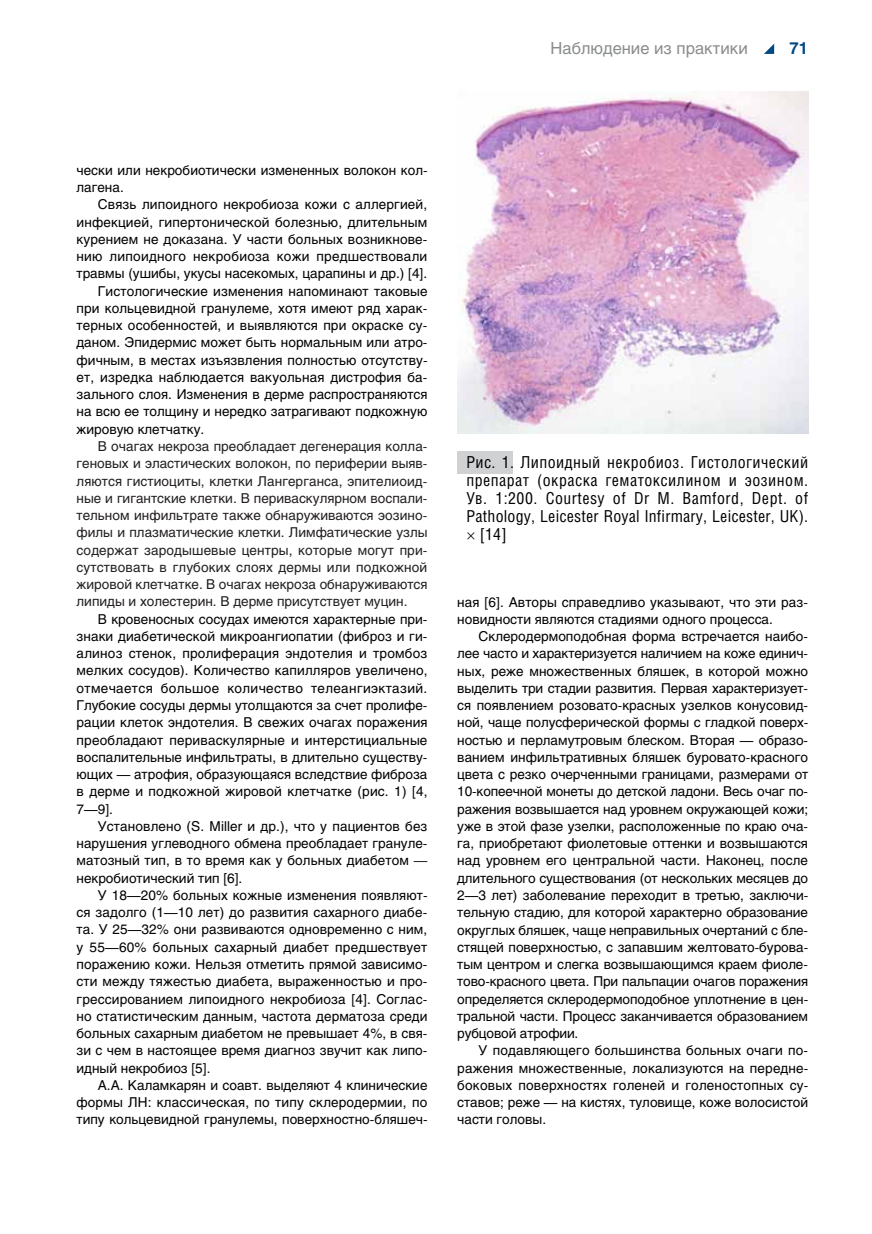
<style>
.page{position:relative;width:872px;height:1234px;background:#fff}
.page>*{position:absolute;margin:0;border:0;box-sizing:border-box;transform-origin:0 0}
.t1{font:16.5px "Helios Cond C";letter-spacing:.025em;color:#000}
.t2{font:16.5px "Helios C";color:#8a8c8e}
.t3{font:700 16.5px "Helios C";color:#004983}
.t4{font:13.5px/17.2px "Helios C";letter-spacing:.005em;color:#000;text-align:justify}
.t5{font:13.5px/17.2px "Helios C";color:#231f20;text-align:justify}
.s1{color:#231f20}
</style>
<div class="page">
<svg style="left:764px;top:44px;width:10px;height:10px"></svg>
<img style="left:457px;top:91px;width:351px;height:342px">
<div style="left:457px;top:451px;width:55px;height:22px;background:#cfd1d2"></div>
<p class="t2" style="left:550px;top:38px;width:199px">Наблюдение из практики</p>
<p class="t3" style="left:789px;top:38px;width:20px">71</p>
<p class="t4" style="left:77px;top:161px;width:352px">чески или некробиотически измененных волокон кол&shy;лагена.</p>
<p class="t4" style="left:98px;top:196px;width:331px">Связь липоидного некробиоза кожи с аллергией,</p>
<p class="t4" style="left:77px;top:213px;width:352px">инфекцией, гипертонической болезнью, длительным</p>
<p class="t4" style="left:77px;top:230px;width:352px">курением не доказана. У части больных возникнове-</p>
<p class="t4" style="left:77px;top:247px;width:352px">нию липоидного некробиоза кожи предшествовали</p>
<p class="t4" style="left:77px;top:265px;width:352px">травмы (ушибы, укусы насекомых, царапины и др.) [4].</p>
<p class="t4" style="left:98px;top:282px;width:331px">Гистологические изменения напоминают таковые</p>
<p class="t4" style="left:77px;top:299px;width:352px">при кольцевидной гранулеме, хотя имеют ряд харак-</p>
<p class="t4" style="left:77px;top:316px;width:352px">терных особенностей, и выявляются при окраске су-</p>
<p class="t4" style="left:77px;top:334px;width:352px">даном. Эпидермис может быть нормальным или атро-</p>
<p class="t4" style="left:77px;top:351px;width:352px">фичным, в местах изъязвления полностью отсутству-</p>
<p class="t4" style="left:77px;top:368px;width:352px">ет, изредка наблюдается вакуольная дистрофия ба-</p>
<p class="t4" style="left:77px;top:385px;width:352px">зального слоя. Изменения в дерме распространяются</p>
<p class="t4" style="left:77px;top:403px;width:352px">на всю ее толщину и нередко затрагивают подкожную</p>
<p class="t4" style="left:77px;top:420px;width:129px">жировую клетчатку.</p>
<p class="t5" style="left:77px;top:437px;width:352px;text-indent:21px">В очагах некроза преобладает дегенерация колла&shy;геновых и эластических волокон, по периферии выяв&shy;ляются гистиоциты, клетки Лангерганса, эпителиоид&shy;ные и гигантские клетки. В периваскулярном воспали&shy;тельном инфильтрате также обнаруживаются эозино&shy;филы и плазматические клетки. Лимфатические узлы содержат зародышевые центры, которые могут при&shy;сутствовать в глубоких слоях дермы или подкожной жировой клетчатке. В очагах некроза обнаруживаются липиды и холестерин. В дерме присутствует муцин.</p>
<p class="t4" style="left:77px;top:610px;width:352px;text-indent:21px">В кровеносных сосудах имеются характерные при&shy;знаки диабетической микроангиопатии (фиброз и ги&shy;алиноз стенок, пролиферация эндотелия и тромбоз мелких сосудов). Количество капилляров увеличено, отмечается большое количество телеангиэктазий.<br>Глубокие сосуды дермы утолщаются за счет пролифе&shy;рации клеток эндотелия. В свежих очагах поражения преобладают периваскулярные и интерстициальные воспалительные инфильтраты, в длительно существу&shy;ющих — атрофия, образующаяся вследствие фиброза в дерме и подкожной жировой клетчатке (рис. 1) [4, 7—9].</p>
<p class="t4" style="left:77px;top:817px;width:352px;text-indent:21px">Установлено (S. Miller и др.), что у пациентов без нарушения углеводного обмена преобладает грануле&shy;матозный тип, в то время как у больных диабетом <span class="s1">— </span>некробиотический тип [6].</p>
<p class="t4" style="left:77px;top:886px;width:352px;text-indent:21px">У 18—20% больных кожные изменения появляют&shy;ся задолго (1—10 лет) до развития сахарного диабе&shy;та. У 25—32% они развиваются одновременно с ним, у 55—60% больных сахарный диабет предшествует поражению кожи. Нельзя отметить прямой зависимо&shy;сти между тяжестью диабета, выраженностью и про&shy;грессированием липоидного некробиоза [4]. Соглас&shy;но статистическим данным, частота дерматоза среди больных сахарным диабетом не превышает 4%, в свя&shy;зи с чем в настоящее время диагноз звучит как липо&shy;идный некробиоз [5].</p>
<p class="t4" style="left:77px;top:1076px;width:352px;text-indent:21px">А.А. Каламкарян и соавт. выделяют 4 клинические формы ЛН: классическая, по типу склеродермии, по типу кольцевидной гранулемы, поверхностно-бляшеч-</p>
<p class="t1" style="left:466px;top:452px;width:343px">Рис. 1. Липоидный некробиоз. Гистологический</p>
<p class="t1" style="left:466px;top:470px;width:343px">препарат (окраска гематоксилином и эозином.</p>
<p class="t1" style="left:466px;top:488px;width:343px">Ув. 1:200. Courtesy of Dr M. Bamford, Dept. of</p>
<p class="t1" style="left:466px;top:506px;width:343px">Pathology, Leicester Royal Infirmary, Leicester, UK).</p>
<p class="t1" style="left:480px;top:524px;width:28px">[14]</p>
<p class="t4" style="left:457px;top:593px;width:352px">ная [6]. Авторы справедливо указывают, что эти раз&shy;новидности являются стадиями одного процесса.</p>
<p class="t4" style="left:457px;top:627px;width:353px;text-indent:21px">Склеродермоподобная форма встречается наибо&shy;лее часто и характеризуется наличием на коже единич&shy;ных, реже множественных бляшек, в которой можно выделить три стадии развития. Первая характеризует&shy;ся появлением розовато-красных узелков конусовид&shy;ной, чаще полусферической формы с гладкой поверх&shy;ностью и перламутровым блеском. Вторая — образо&shy;ванием инфильтративных бляшек буровато-красного цвета с резко очерченными границами, размерами от 10-копеечной монеты до детской ладони. Весь очаг по&shy;ражения возвышается над уровнем окружающей кожи; уже в этой фазе узелки, расположенные по краю оча&shy;га, приобретают фиолетовые оттенки и возвышаются над уровнем его центральной части. Наконец, после длительного существования (от нескольких месяцев до 2—3 лет) заболевание переходит в третью, заключи&shy;тельную стадию, для которой характерно образование округлых бляшек, чаще неправильных очертаний с бле&shy;стящей поверхностью, с запавшим желтовато-бурова&shy;тым центром и слегка возвышающимся краем фиоле&shy;тово-красного цвета. При пальпации очагов поражения определяется склеродермоподобное уплотнение в цен&shy;тральной части. Процесс заканчивается образованием рубцовой атрофии.</p>
<p class="t4" style="left:457px;top:1041px;width:352px;text-indent:21px">У подавляющего большинства больных очаги по&shy;ражения множественные, локализуются на передне&shy;боковых поверхностях голеней и голеностопных су&shy;ставов; реже — на кистях, туловище, коже волосистой части головы.</p>
</div>
